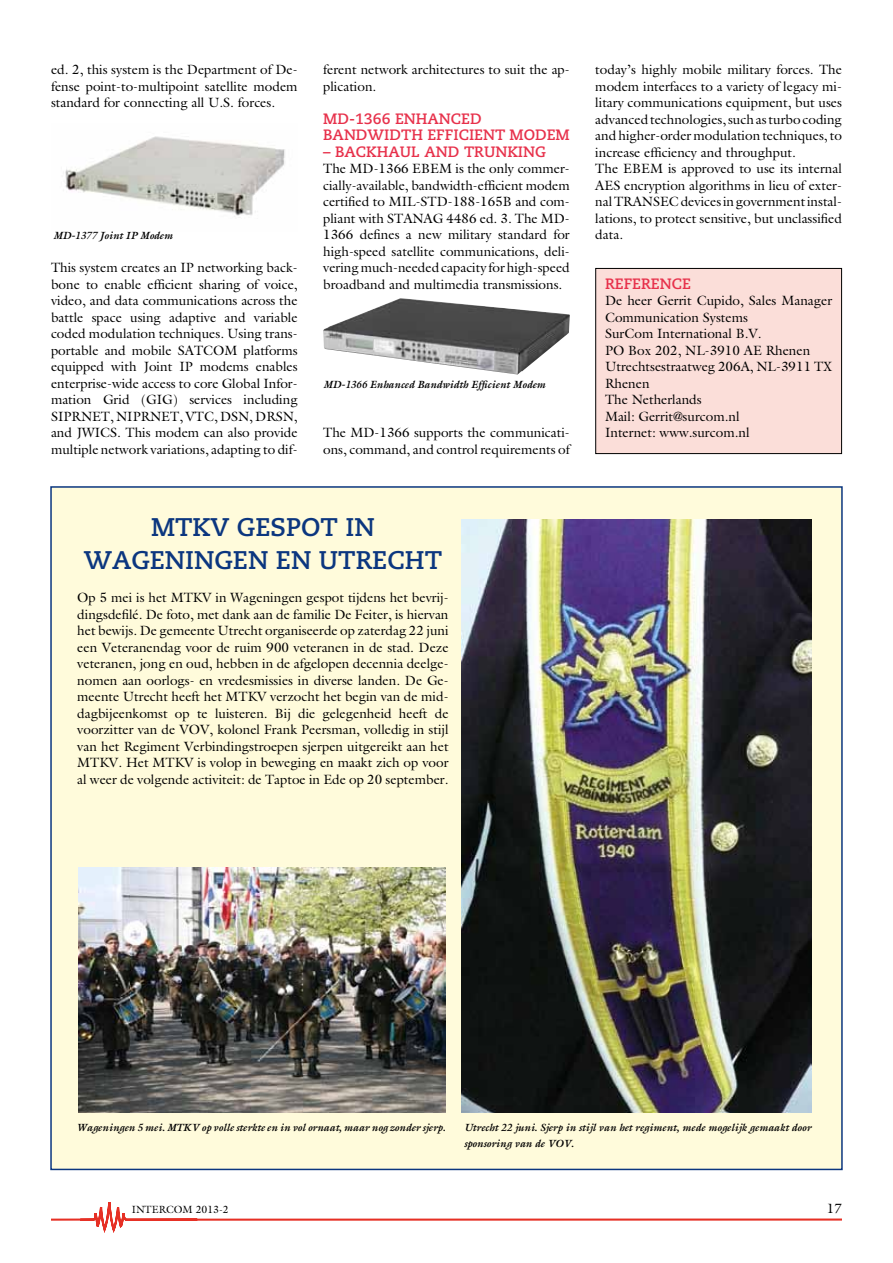
<style>
.page{position:relative;width:893px;height:1263px;background:#fff}
.page>*{position:absolute;margin:0;border:0;box-sizing:border-box;transform-origin:0 0}
.t1{font:700 25.5px/33px "Caecilia";color:#0b367f;text-align:center}
.t2{font:700 15px/16.5px "Caecilia";color:#e7314b}
.t3{font:13.5px/16.5px "Galliard Std";color:#000;text-align:justify}
.t4{font:italic 700 10.5px/16.5px "Galliard Std";color:#000}
.t5{font:10.5px "Galliard Std";color:#000}
</style>
<div class="page">
<svg style="left:51px;top:1202px;width:791px;height:31px"></svg>
<div style="left:596px;top:268px;width:246px;height:186px;background:#fbded9"></div>
<div style="left:595px;top:268px;width:247px;height:186px;border:1px solid #000"></div>
<img style="left:65px;top:136px;width:220px;height:82px">
<img style="left:323px;top:298px;width:247px;height:76px">
<div style="left:51px;top:487px;width:791px;height:682px;background:#fffbdb"></div>
<img style="left:78px;top:868px;width:367px;height:244px">
<img style="left:461px;top:520px;width:350px;height:592px">
<p class="t3" style="left:51px;top:61px;width:248px">ed. 2, this system is the Department of De&shy;fense point-to-multipoint satellite modem standard for connecting all U.S. forces.</p>
<p class="t4" style="left:53px;top:227px;width:121px">MD-1377 Joint IP Modem</p>
<p class="t3" style="left:51px;top:259px;width:248px">This system creates an IP networking back&shy;bone to enable efficient sharing of voice, video, and data communications across the battle space using adaptive and variable coded modulation techniques. Using trans&shy;portable and mobile SATCOM platforms equipped with Joint IP modems enables enterprise-wide access to core Global Infor&shy;mation Grid (GIG) services including SIPRNET, NIPRNET, VTC, DSN, DRSN, and JWICS. This modem can also provide multiple network variations, adapting to dif-</p>
<p class="t3" style="left:323px;top:61px;width:248px">ferent network architectures to suit the ap&shy;plication.</p>
<p class="t2" style="left:323px;top:111px;width:139px">MD-1366 ENHANCED<br>BANDWIDT</p>
<p class="t2" style="left:411px;top:127px;width:34px">H EFFICIE</p>
<p class="t2" style="left:483px;top:127px;width:39px">NT MODE</p>
<p class="t2" style="left:556px;top:127px;width:16px">M</p>
<p class="t2" style="left:323px;top:144px;width:23px">– BAC</p>
<p class="t2" style="left:366px;top:144px;width:180px">KHAUL AND TRUNKING</p>
<p class="t3" style="left:323px;top:160px;width:248px">The MD-1366 EBEM is the only commer&shy;cially-available, bandwidth-efficient modem certified to MIL-STD-188-165B and com&shy;pliant with STANAG 4486 ed. 3. The MD-1366 defines a new military standard for high-speed satellite communications, deli&shy;vering much-needed capacity for high-speed broadband and multimedia transmissions.</p>
<p class="t4" style="left:323px;top:376px;width:224px">MD-1366 Enhanced Bandwidth Efficient Modem</p>
<p class="t3" style="left:323px;top:424px;width:248px">The MD-1366 supports the communicati&shy;ons, command, and control requirements of</p>
<p class="t3" style="left:595px;top:61px;width:248px;text-align:left">today’s highly mobile military forces. The modem interfaces to a variety of legacy mi&shy;litary communications equipment, but uses advanced technologies, such as turbo coding and higher-order modulation techniques, to increase efficiency and throughput.<br>The EBEM is approved to use its internal AES encryption algorithms in lieu of exter&shy;nal TRANSEC devices in government instal&shy;lations, to protect sensitive, but unclassified data.</p>
<p class="t2" style="left:605px;top:276px;width:87px">REFERENCE</p>
<p class="t3" style="left:605px;top:292px;width:229px;text-align:left">De heer Gerrit Cupido, Sales Manager<br>Communication Systems<br>SurCom International B.V.<br>PO Box 202, NL-3910 AE Rhenen<br>Utrechtsestraatweg 206A, NL-3911 TX<br>Rhenen<br>The Netherlands<br>Mail: Gerrit@surcom.nl<br>Internet: www.surcom.nl</p>
<h1 class="t1" style="left:84px;top:511px;width:360px">MTKV GESPOT IN<br>WAGENINGEN EN UTRECHT</h1>
<p class="t3" style="left:77px;top:589px;width:373px">Op 5 mei is het MTKV in Wageningen gespot tijdens het bevrij&shy;dingsdefilé. De foto, met dank aan de familie De Feiter, is hiervan het bewijs. De gemeente Utrecht organiseerde op zaterdag 22 juni een Veteranendag voor de ruim 900 veteranen in de stad. Deze veteranen, jong en oud, hebben in de afgelopen decennia deelge&shy;nomen aan oorlogs- en vredesmissies in diverse landen. De Ge&shy;meente Utrecht heeft het MTKV verzocht het begin van de mid&shy;dagbijeenkomst op te luisteren. Bij die gelegenheid heeft de voorzitter van de VOV, kolonel Frank Peersman, volledig in stijl van het Regiment Verbindingstroepen sjerpen uitgereikt aan het MTKV. Het MTKV is volop in beweging en maakt zich op voor al weer de volgende activiteit: de Taptoe in Ede op 20 september.</p>
<p class="t4" style="left:77px;top:1118px;width:370px">Wageningen 5 mei. MTKV op volle sterkte en in vol ornaat, maar nog zonder sjerp.</p>
<p class="t4" style="left:464px;top:1118px;width:349px">Utrecht 22 juni. Sjerp in stijl van het regiment, mede mogelijk gemaakt door sponsoring van de VOV.</p>
<p class="t5" style="left:132px;top:1203px;width:99px">INTERCOM 2013-2</p>
<p class="t3" style="left:827px;top:1200px;width:17px">17</p>
</div>
